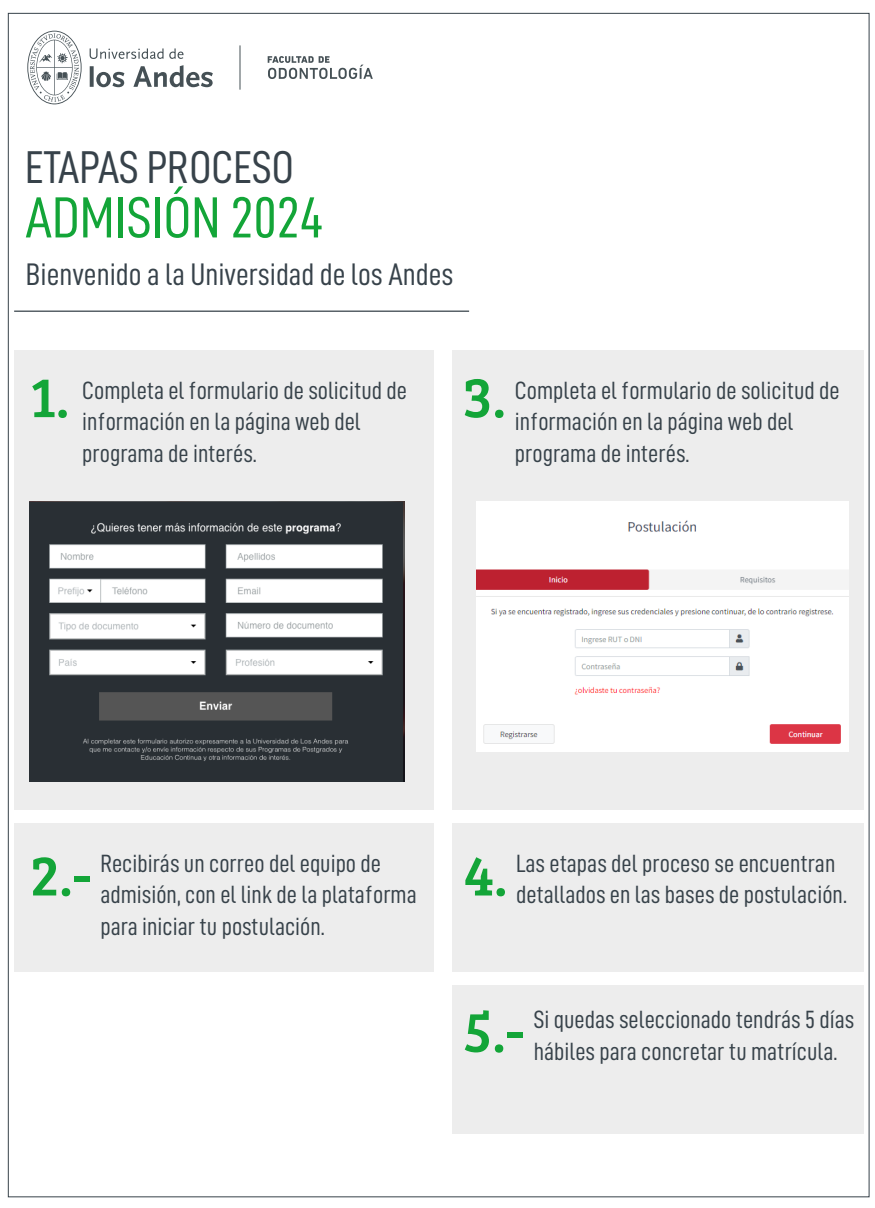
<style>
.page{position:relative;width:875px;height:1208px;background:#fff}
.page>*{position:absolute;margin:0;border:0;box-sizing:border-box;transform-origin:0 0}
.t1{font:58.12px "D DIN Condensed";color:#13a538}
.t2{font:58.12px "Bree Serif";color:#13a538}
.t3{font:46px "D DIN Condensed";color:#37424a}
.t4{font:31.25px "D DIN Condensed";color:#37424a}
.t5{font:25px/31.2px "D DIN Condensed";color:#37424a}
</style>
<div class="page">
<div style="left:14px;top:350px;width:420px;height:459px;background:#ededed"></div>
<div style="left:14px;top:823px;width:420px;height:148px;background:#ededed"></div>
<div style="left:452px;top:823px;width:412px;height:148px;background:#ededed"></div>
<div style="left:452px;top:984px;width:412px;height:149px;background:#ededed"></div>
<div style="left:452px;top:350px;width:412px;height:459px;background:#ededed"></div>
<hr style="left:14px;top:310px;width:455px;height:2px;background:#37424a">
<img style="left:29px;top:501px;width:376px;height:280px">
<img style="left:476px;top:501px;width:372px;height:250px">
<div style="left:534px;top:538px;width:259px;height:15px;background:#fff"></div>
<svg style="left:90px;top:66px;width:4px;height:21px"></svg>
<svg style="left:96px;top:72px;width:28px;height:15px"></svg>
<svg style="left:133px;top:65px;width:80px;height:22px"></svg>
<svg style="left:90px;top:48px;width:94px;height:11px"></svg>
<svg style="left:27px;top:31px;width:55px;height:73px"></svg>
<svg style="left:268px;top:56px;width:105px;height:23px"></svg>
<hr style="left:240px;top:45px;width:1px;height:45px;background:#455055">
<h2 class="t3" style="left:25px;top:142px;width:270px">ETAPAS PROCESO</h2>
<h1 class="t1" style="left:25px;top:185px;width:300px">ADMISIÓN 2024</h1>
<p class="t4" style="left:26px;top:257px;width:429px">Bienvenido a la Universidad de los Andes</p>
<h1 class="t2" style="left:462px;top:354px;width:45px">3.</h1>
<h1 class="t2" style="left:30px;top:354px;width:41px">1.</h1>
<p class="t5" style="left:515px;top:374px;width:326px">Completa el formulario de solicitud de información en la página web del programa de interés.</p>
<p class="t5" style="left:82px;top:374px;width:326px">Completa el formulario de solicitud de información en la página web del programa de interés.</p>
<p class="t5" style="left:100px;top:847px;width:318px">Recibirás un correo del equipo de admisión, con el link de la plataforma para iniciar tu postulación.</p>
<h1 class="t2" style="left:30px;top:832px;width:63px">2.-</h1>
<p class="t5" style="left:516px;top:847px;width:321px">Las etapas del proceso se encuentran</p>
<h1 class="t2" style="left:463px;top:832px;width:46px">4.</h1>
<p class="t5" style="left:516px;top:878px;width:332px">detallados en las bases de postulación.</p>
<h1 class="t2" style="left:463px;top:989px;width:63px">5.-</h1>
<p class="t5" style="left:534px;top:1003px;width:322px">Si quedas seleccionado tendrás 5 días</p>
<p class="t5" style="left:534px;top:1034px;width:305px">hábiles para concretar tu matrícula.</p>
</div>
